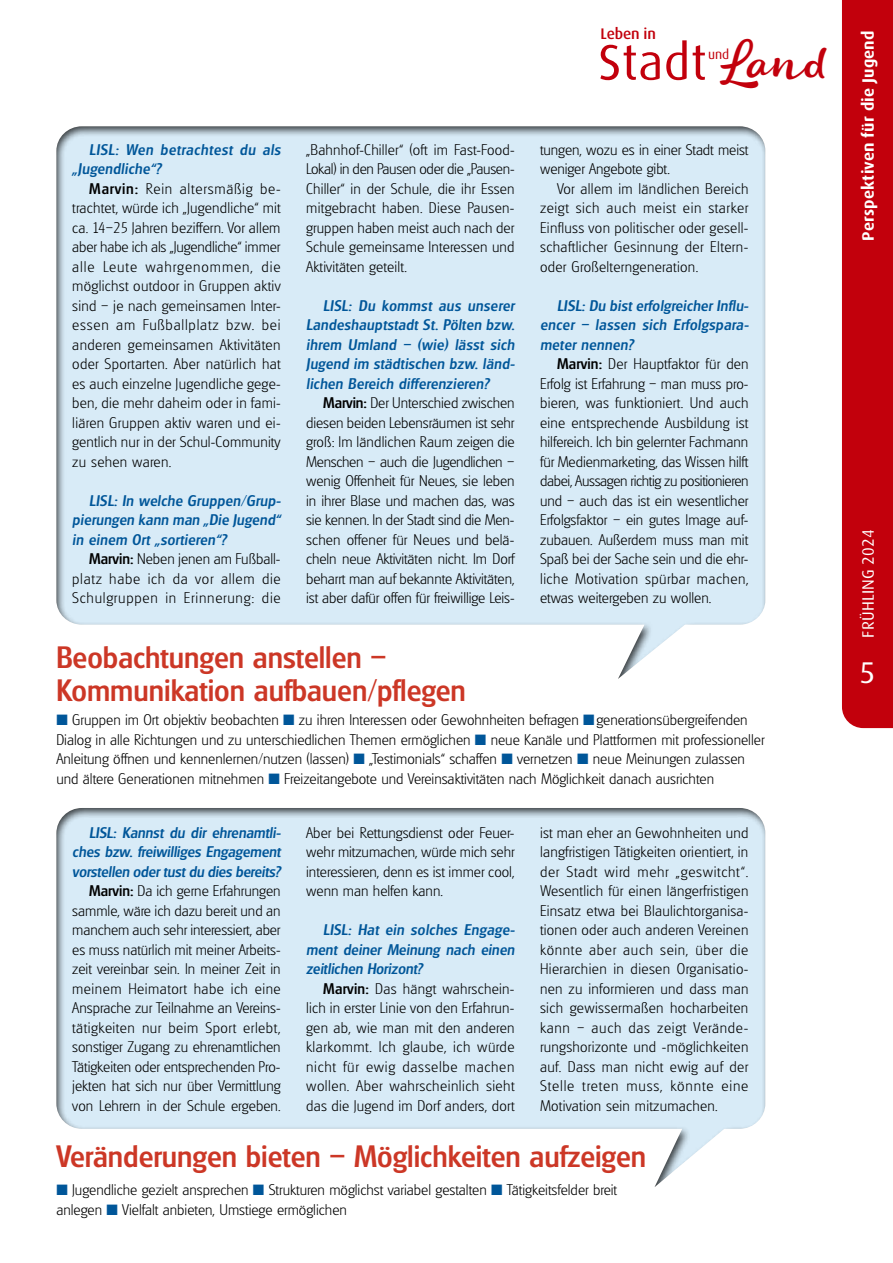
<style>
.page{position:relative;width:893px;height:1263px;background:#fff}
.page>*{position:absolute;margin:0;border:0;box-sizing:border-box;transform-origin:0 0}
.t1{font:50.1px "Dax Pro";letter-spacing:.01em;color:#c2000c}
.t2{font:500 30px/33px "Glasgow";color:#cc3726}
.t3{font:30px "Dax Pro";color:#fff}
.t4{font:700 16.5px "Dax Pro";letter-spacing:.01em;color:#fff}
.t5{font:16.5px "Dax Pro";letter-spacing:.01em;color:#fff}
.t6{font:500 15.3px "Dax Pro";letter-spacing:-.01em;color:#c2000c}
.t7{font:200 15px/19.5px "Glasgow";color:#000;text-align:justify}
.t8{font:italic 500 15px/19.5px "Glasgow";letter-spacing:.02em;color:#005699;text-align:justify}
.t9{font:italic 500 15px/19.5px "Glasgow";letter-spacing:.04em;color:#005699}
.t10{font:13.35px "Dax Pro";color:#c2000c}
.s1{font-weight:500}
.s2{font-family:"Lifehack";font-style:italic;font-size:47.25px}
.s3{color:#005699}
.s4{font-weight:500;font-style:italic;color:#005699}
</style>
<div class="page">
<div style="left:55px;top:122px;width:713px;height:558px;background:#000;opacity:.75"></div>
<div style="left:55px;top:805px;width:713px;height:383px;background:#000;opacity:.75"></div>
<div style="left:842px;top:0;width:51px;height:728px;background:#c2000c"></div>
<p class="t9" style="left:72px;top:140px;width:210px;text-indent:17px">LISL: Wen betrachtest du als „Jugendliche“?</p>
<p class="t7" style="left:72px;top:179px;width:210px;text-indent:17px"><span class="s1">Marvin:</span> Rein altersmäßig be&shy;trachtet, würde ich „Jugendliche“ mit ca. 14–25 Jahren beziffern. Vor allem aber habe ich als „Jugendliche“ immer alle Leute wahrgenommen, die möglichst outdoor in Gruppen aktiv sind – je nach gemeinsamen Inter&shy;essen am Fußballplatz bzw. bei anderen gemeinsamen Aktivitäten oder Sportarten. Aber natürlich hat es auch einzelne Jugendliche gege&shy;ben, die mehr daheim oder in fami&shy;liären Gruppen aktiv waren und ei&shy;gentlich nur in der Schul-Community zu sehen waren.</p>
<p class="t8" style="left:72px;top:491px;width:210px;text-indent:17px">LISL: In welche Gruppen/Grup&shy;pierungen kann man „Die Jugend“ in einem Ort „sortieren“?</p>
<p class="t7" style="left:72px;top:549px;width:210px;text-indent:17px"><span class="s1">Marvin:</span> Neben jenen am Fußball&shy;platz habe ich da vor allem die Schulgruppen in Erinnerung: die</p>
<p class="t7" style="left:306px;top:140px;width:210px">„Bahnhof-Chiller“ (oft im Fast-Food-Lokal) in den Pausen oder die „Pausen-Chiller“ in der Schule, die ihr Essen mitgebracht haben. Diese Pausen&shy;gruppen haben meist auch nach der Schule gemeinsame Interessen und Aktivitäten geteilt.</p>
<p class="t8" style="left:306px;top:296px;width:210px;text-indent:17px">LISL: Du kommst aus unserer Landeshauptstadt St. Pölten bzw. ihrem Umland – (wie) lässt sich Jugend im städtischen bzw. länd&shy;lichen Bereich differenzieren?</p>
<p class="t7" style="left:306px;top:393px;width:210px;text-indent:17px"><span class="s1">Marvin:</span> Der Unterschied zwischen diesen beiden Lebensräumen ist sehr groß: Im ländlichen Raum zeigen die Menschen – auch die Jugendlichen – wenig Offenheit für Neues, sie leben in ihrer Blase und machen das, was sie kennen. In der Stadt sind die Men&shy;schen offener für Neues und belä&shy;cheln neue Aktivitäten nicht. Im Dorf beharrt man auf bekannte Aktivitäten, ist aber dafür offen für freiwillige Leis-</p>
<h2 class="t2" style="left:56px;top:640px;width:411px">Beobachtungen anstellen –<br>Kommunikation aufbauen/pflegen</h2>
<p class="t6" style="left:600px;top:24px;width:57px">Leben in</p>
<h1 class="t1" style="left:598px;top:31px;width:232px">Stadt <span class="s2">Land</span></h1>
<p class="t10" style="left:708px;top:46px;width:22px">und</p>
<p class="t7" style="left:540px;top:140px;width:210px">tungen, wozu es in einer Stadt meist weniger Angebote gibt.</p>
<p class="t7" style="left:540px;top:179px;width:210px;text-indent:17px">Vor allem im ländlichen Bereich zeigt sich auch meist ein starker Einfluss von politischer oder gesell&shy;schaftlicher Gesinnung der Eltern&shy;oder Großelterngeneration.</p>
<p class="t8" style="left:540px;top:296px;width:210px;text-indent:17px">LISL: Du bist erfolgreicher Influ&shy;encer – lassen sich Erfolgspara&shy;meter nennen?</p>
<p class="t7" style="left:540px;top:354px;width:210px;text-indent:17px"><span class="s1">Marvin:</span> Der Hauptfaktor für den Erfolg ist Erfahrung – man muss pro&shy;bieren, was funktioniert. Und auch eine entsprechende Ausbildung ist hilfereich. Ich bin gelernter Fachmann für Medienmarketing, das Wissen hilft dabei, Aussagen richtig zu positionieren und – auch das ist ein wesentlicher Erfolgsfaktor – ein gutes Image auf&shy;zubauen. Außerdem muss man mit Spaß bei der Sache sein und die ehr&shy;liche Motivation spürbar machen, etwas weitergeben zu wollen.</p>
<p class="t7" style="left:56px;top:710px;width:710px;text-align:left"><span class="s3">■</span> Gruppen im Ort objektiv beobachten <span class="s3">■</span> zu ihren Interessen oder Gewohnheiten befragen <span class="s3">■</span>generationsübergreifenden Dialog in alle Richtungen und zu unterschiedlichen Themen ermöglichen <span class="s3">■</span> neue Kanäle und Plattformen mit professioneller Anleitung öffnen und kennenlernen/nutzen (lassen) <span class="s3">■</span> „Testimonials“ schaffen <span class="s3">■</span> vernetzen <span class="s3">■</span> neue Meinungen zulassen und ältere Generationen mitnehmen <span class="s3">■</span> Freizeitangebote und Vereinsaktivitäten nach Möglichkeit danach ausrichten</p>
<p class="t7" style="left:72px;top:822px;width:210px;text-align:right"><span class="s4">LISL: Kannst du dir ehrenamtli&shy;ches bzw. freiwilliges Engagement vorstellen oder tust du dies bereits?<br></span><span class="s1">Marvin:</span> Da ich gerne Erfahrungen sammle, wäre ich dazu bereit und an manchem auch sehr interessiert, aber es muss natürlich mit meiner Arbeits&shy;zeit vereinbar sein. In meiner Zeit in meinem Heimatort habe ich eine Ansprache zur Teilnahme an Vereins&shy;tätigkeiten nur beim Sport erlebt, sonstiger Zugang zu ehrenamtlichen Tätigkeiten oder entsprechenden Pro&shy;jekten hat sich nur über Vermittlung von Lehrern in der Schule ergeben.</p>
<p class="t7" style="left:306px;top:822px;width:210px">Aber bei Rettungsdienst oder Feuer&shy;wehr mitzumachen, würde mich sehr interessieren, denn es ist immer cool, wenn man helfen kann.</p>
<p class="t8" style="left:306px;top:920px;width:210px;text-indent:17px">LISL: Hat ein solches Engage&shy;ment deiner Meinung nach einen zeitlichen Horizont?</p>
<p class="t7" style="left:306px;top:978px;width:210px;text-indent:17px"><span class="s1">Marvin:</span> Das hängt wahrschein&shy;lich in erster Linie von den Erfahrun&shy;gen ab, wie man mit den anderen klarkommt. Ich glaube, ich würde nicht für ewig dasselbe machen wollen. Aber wahrscheinlich sieht das die Jugend im Dorf anders, dort</p>
<p class="t7" style="left:540px;top:822px;width:210px">ist man eher an Gewohnheiten und langfristigen Tätigkeiten orientiert, in der Stadt wird mehr „geswitcht“.<br>Wesentlich für einen längerfristigen Einsatz etwa bei Blaulichtorganisa&shy;tionen oder auch anderen Vereinen könnte aber auch sein, über die Hierarchien in diesen Organisatio&shy;nen zu informieren und dass man sich gewissermaßen hocharbeiten kann – auch das zeigt Verände&shy;rungshorizonte und -möglichkeiten auf. Dass man nicht ewig auf der Stelle treten muss, könnte eine Motivation sein mitzumachen.</p>
<h2 class="t2" style="left:56px;top:1140px;width:591px">Veränderungen bieten – Möglichkeiten aufzeigen</h2>
<p class="t7" style="left:56px;top:1180px;width:562px"><span class="s3">■</span> Jugendliche gezielt ansprechen <span class="s3">■</span> Strukturen möglichst variabel gestalten <span class="s3">■</span> Tätigkeitsfelder breit anlegen <span class="s3">■</span> Vielfalt anbieten, Umstiege ermöglichen</p>
<p class="t4" style="left:857px;top:241px;width:211px;rotate:-90deg">Perspektiven für die Jugend</p>
<p class="t5" style="left:858px;top:637px;width:110px;rotate:-90deg">FRÜHLING 2024</p>
<h2 class="t3" style="left:859px;top:653px;width:17px">5</h2>
</div>
